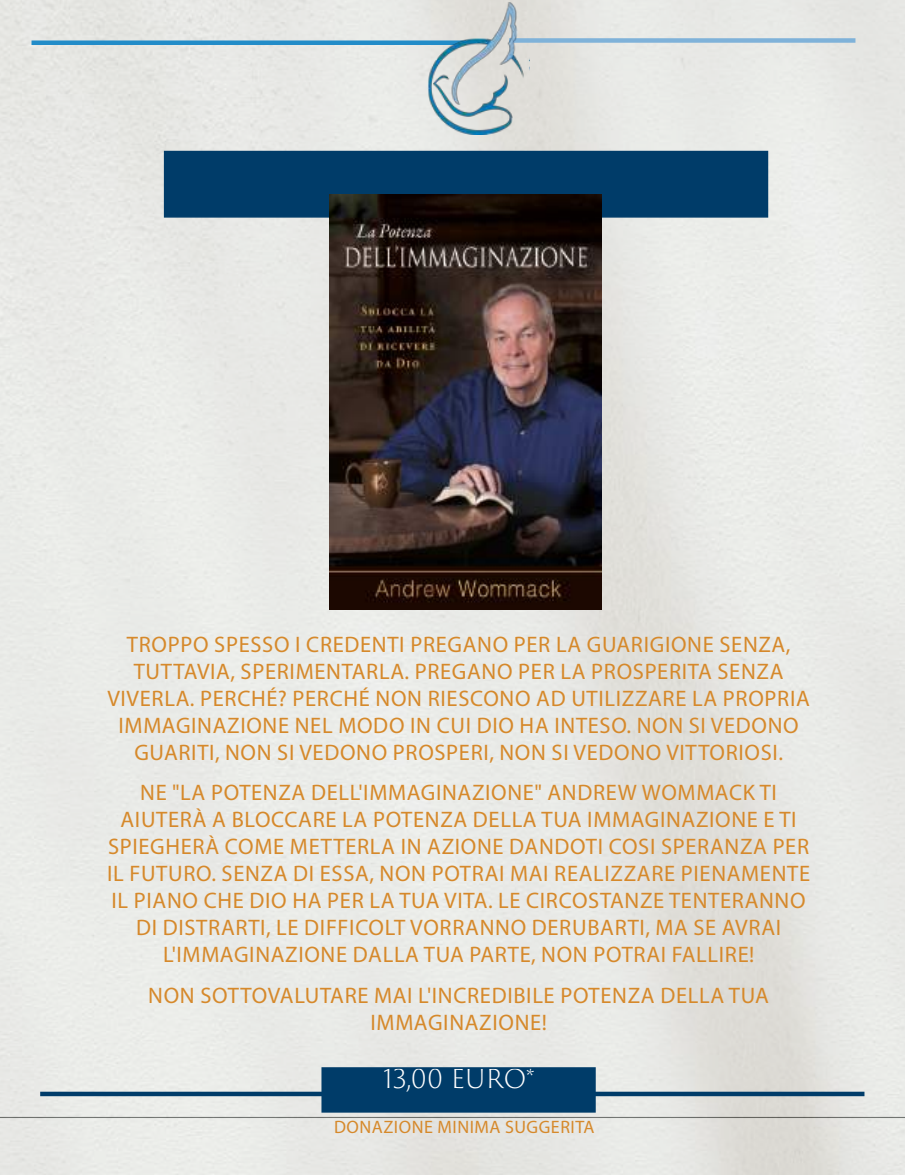
<style>
.page{position:relative;width:905px;height:1175px;background:#fff}
.page>*{position:absolute;margin:0;border:0;box-sizing:border-box;transform-origin:0 0}
.t1{font:300 25.5px "Trajan Sans Pro";letter-spacing:.01em;color:#fff}
.t2{font:22.5px/27px "Myriad Pro";letter-spacing:.03em;color:#d6892b;text-align:center}
.t3{font:18px "Myriad Pro";letter-spacing:.03em;color:#d6892b}
</style>
<div class="page">
<img style="left:0;top:0;width:904px;height:1174px">
<div style="left:32px;top:40px;width:434px;height:5px;background:#228cc8"></div>
<div style="left:509px;top:38px;width:346px;height:5px;background:#7fb2d9"></div>
<img style="left:427px;top:2px;width:102px;height:132px">
<div style="left:164px;top:151px;width:604px;height:67px;background:#003c69;border:2px solid #003c69"></div>
<img style="left:329px;top:194px;width:272px;height:415px">
<div style="left:40px;top:1091px;width:824px;height:5px;background:#003c69"></div>
<div style="left:322px;top:1068px;width:273px;height:43px;background:#003c69"></div>
<div style="left:321px;top:1067px;width:274px;height:45px;border:2px solid #003c69"></div>
<p class="t2" style="left:107px;top:630px;width:704px">TROPPO SPESSO I CREDENTI PREGANO PER LA GUARIGIONE SENZA, TUTTAVIA, SPERIMENTARLA. PREGANO PER LA PROSPERITA SENZA VIVERLA. PERCHÉ? PERCHÉ NON RIESCONO AD UTILIZZARE LA PROPRIA IMMAGINAZIONE NEL MODO IN CUI DIO HA INTESO. NON SI VEDONO GUARITI, NON SI VEDONO PROSPERI, NON SI VEDONO VITTORIOSI.</p>
<p class="t2" style="left:107px;top:778px;width:704px">NE "LA POTENZA DELL'IMMAGINAZIONE" ANDREW WOMMACK TI AIUTERÀ A BLOCCARE LA POTENZA DELLA TUA IMMAGINAZIONE E TI SPIEGHERÀ COME METTERLA IN AZIONE DANDOTI COSI SPERANZA PER IL FUTURO. SENZA DI ESSA, NON POTRAI MAI REALIZZARE PIENAMENTE IL PIANO CHE DIO HA PER LA TUA VITA. LE CIRCOSTANZE TENTERANNO DI DISTRARTI, LE DIFFICOLT VORRANNO DERUBARTI, MA SE AVRAI L'IMMAGINAZIONE DALLA TUA PARTE, NON POTRAI FALLIRE!</p>
<p class="t2" style="left:148px;top:981px;width:622px">NON SOTTOVALUTARE MAI L'INCREDIBILE POTENZA DELLA TUA<br>IMMAGINAZIONE!</p>
<p class="t1" style="left:383px;top:1061px;width:153px">13,00 EURO*</p>
<p class="t3" style="left:334px;top:1115px;width:262px">DONAZIONE MINIMA SUGGERITA</p>
</div>
